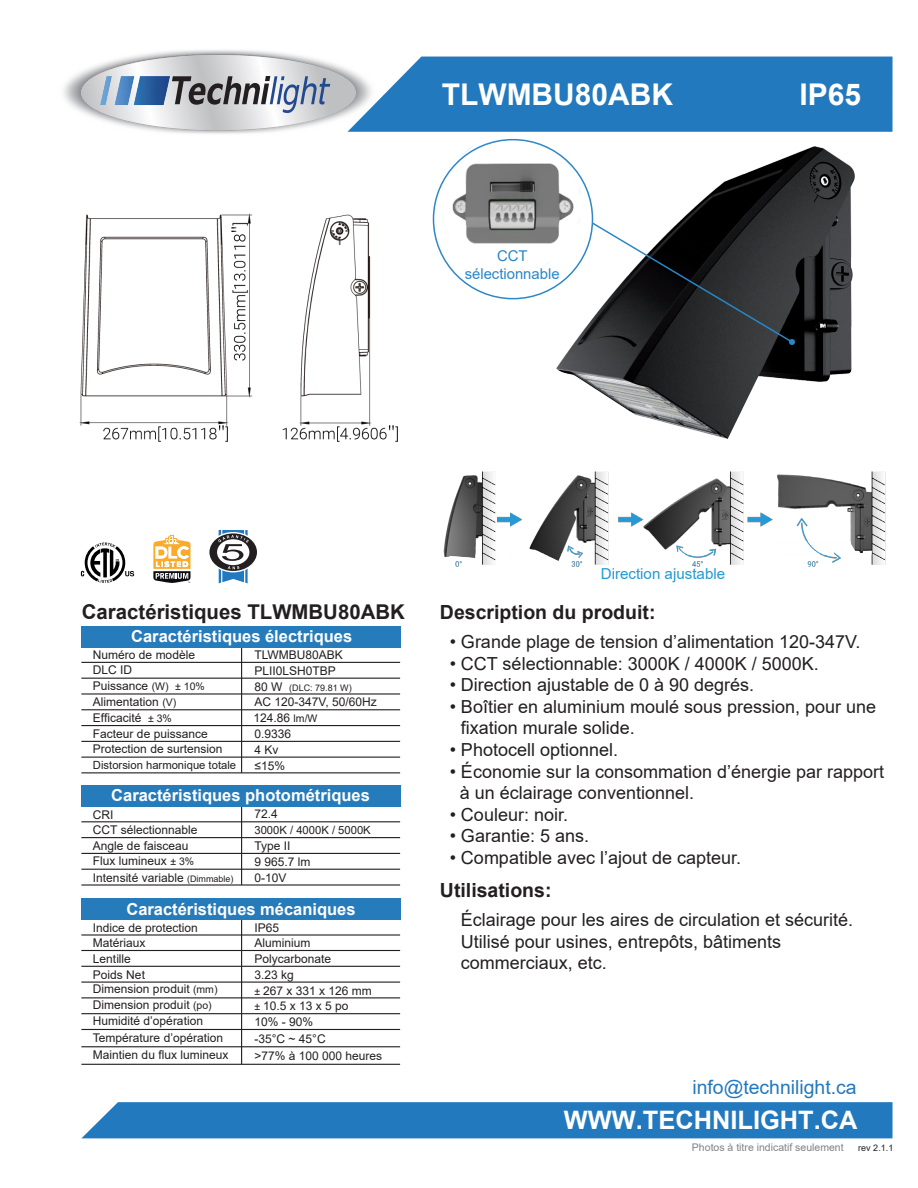
<style>
.page{position:relative;width:918px;height:1188px;background:#fff}
.page>*{position:absolute;margin:0;border:0;box-sizing:border-box;transform-origin:0 0}
.t1{font:700 30px "Arial";color:#fff}
.t2{font:700 25.35px "Arial";color:#fff}
.t3{font:700 20.4px "Arial";color:#231f20}
.t4{font:700 19.5px "Arial";color:#231f20}
.t5{font:19.35px "Arial";color:#2379be}
.t6{font:18px/21.6px "Arial";color:#231f20}
.t7{font:700 16.5px "Arial";color:#fff}
.t8{font:15.15px "Arial";color:#2299d5}
.t9{font:14.85px/17.9px "Arial";color:#2a86c6;text-align:center}
.t10{font:12px/15.8px "Arial";color:#231f20}
.t11{font:11.25px "Arial";color:#231f20}
.t12{font:10.5px "Arial";color:#808285}
.t13{font:9px "Arial";color:#231f20}
.s1{font-size:10.5px}
.s2{font-size:12px}
.s3{font-size:9px}
</style>
<div class="page">
<img style="left:539px;top:146px;width:316px;height:293px">
<div style="left:82px;top:1102px;width:811px;height:36px;background:#2379be"></div>
<div style="left:378px;top:57px;width:515px;height:75px;background:#2379be"></div>
<hr style="left:241px;top:916px;width:1px;height:148px;background:#231f20">
<hr style="left:81px;top:950px;width:319px;height:1px;background:#231f20">
<hr style="left:81px;top:934px;width:319px;height:2px;background:#231f20">
<hr style="left:81px;top:966px;width:319px;height:1px;background:#231f20">
<hr style="left:81px;top:982px;width:319px;height:1px;background:#231f20">
<hr style="left:81px;top:997px;width:319px;height:1px;background:#231f20">
<hr style="left:81px;top:1013px;width:319px;height:1px;background:#231f20">
<hr style="left:81px;top:1029px;width:319px;height:1px;background:#231f20">
<hr style="left:81px;top:1046px;width:319px;height:1px;background:#231f20">
<hr style="left:241px;top:805px;width:1px;height:80px;background:#231f20">
<hr style="left:81px;top:821px;width:319px;height:1px;background:#231f20">
<hr style="left:81px;top:837px;width:319px;height:1px;background:#231f20">
<hr style="left:81px;top:853px;width:319px;height:1px;background:#231f20">
<hr style="left:81px;top:869px;width:319px;height:1px;background:#231f20">
<hr style="left:81px;top:884px;width:319px;height:2px;background:#231f20">
<div style="left:81px;top:785px;width:320px;height:22px;background:#267bbb"></div>
<hr style="left:241px;top:646px;width:1px;height:127px;background:#231f20">
<hr style="left:81px;top:693px;width:319px;height:2px;background:#231f20">
<hr style="left:81px;top:709px;width:319px;height:1px;background:#231f20">
<hr style="left:81px;top:725px;width:319px;height:1px;background:#231f20">
<hr style="left:81px;top:741px;width:319px;height:1px;background:#231f20">
<div style="left:81px;top:626px;width:320px;height:21px;background:#267bbb"></div>
<div style="left:81px;top:898px;width:320px;height:22px;background:#267bbb"></div>
<hr style="left:81px;top:757px;width:319px;height:1px;background:#231f20">
<hr style="left:81px;top:772px;width:319px;height:1px;background:#231f20">
<hr style="left:81px;top:1064px;width:319px;height:1px;background:#231f20">
<img style="left:63px;top:50px;width:315px;height:84px">
<svg style="left:81px;top:55px;width:275px;height:75px"></svg>
<svg style="left:172px;top:76px;width:158px;height:41px;background:#a8acb4"></svg>
<img style="left:87px;top:70px;width:96px;height:40px">
<hr style="left:81px;top:662px;width:319px;height:1px;background:#231f20">
<hr style="left:81px;top:678px;width:319px;height:1px;background:#231f20">
<img style="left:436px;top:129px;width:151px;height:149px">
<svg style="left:591px;top:221px;width:204px;height:124px"></svg>
<img style="left:443px;top:471px;width:443px;height:96px">
<img style="left:79px;top:214px;width:319px;height:228px">
<svg style="left:153px;top:535px;width:38px;height:48px"></svg>
<svg style="left:81px;top:543px;width:53px;height:40px"></svg>
<svg style="left:209px;top:530px;width:48px;height:53px"></svg>
<h1 class="t1" style="left:442px;top:74px;width:233px">TLWMBU80ABK</h1>
<h1 class="t1" style="left:799px;top:74px;width:63px">IP65</h1>
<p class="t9" style="left:465px;top:247px;width:96px">CCT sélectionnable</p>
<h3 class="t3" style="left:82px;top:598px;width:325px">Caractéristiques TLWMBU80ABK</h3>
<p class="t10" style="left:93px;top:647px;width:104px">Numéro de modèle</p>
<p class="t10" style="left:93px;top:678px;width:116px">Puissance <span class="s1">(W) ± 10%<br></span>Alimentation <span class="s1">(V)<br></span>Efficacité <span class="s1">± 3%<br></span>Facteur de puissance</p>
<h3 class="t7" style="left:131px;top:625px;width:223px">Caractéristiques électriques</h3>
<p class="t10" style="left:254px;top:647px;width:90px">TLWMBU80ABK</p>
<p class="t10" style="left:254px;top:694px;width:124px">AC 120-347V, 50/60Hz</p>
<p class="t10" style="left:254px;top:726px;width:38px">0.9336</p>
<p class="t10" style="left:93px;top:662px;width:41px">DLC ID</p>
<p class="t10" style="left:255px;top:663px;width:83px">PLII0LSH0TBP</p>
<p class="t10" style="left:254px;top:710px;width:65px">124.86 <span class="s1">lm/W</span></p>
<p class="t13" style="left:255px;top:681px;width:99px"><span class="s2">80 W</span> (DLC: 79.81 W)</p>
<p class="t10" style="left:93px;top:741px;width:131px">Protection de surtension</p>
<p class="t10" style="left:254px;top:742px;width:26px">4 Kv</p>
<p class="t11" style="left:93px;top:757px;width:145px">Distorsion harmonique totale</p>
<p class="t10" style="left:254px;top:757px;width:32px">≤15%</p>
<h3 class="t7" style="left:111px;top:783px;width:260px">Caractéristiques photométriques</h3>
<p class="t10" style="left:93px;top:806px;width:142px">CRI<br>CCT sélectionnable<br>Angle de faisceau<br>Flux lumineux <span class="s1">± 3%<br></span>Intensité variable <span class="s3">(Dimmable)</span></p>
<p class="t10" style="left:255px;top:806px;width:25px">72.4</p>
<p class="t11" style="left:254px;top:822px;width:118px">3000K / 4000K / 5000K</p>
<p class="t10" style="left:254px;top:837px;width:58px">Type II<br>9 965.7 lm<br>0-10V</p>
<h3 class="t7" style="left:126px;top:897px;width:231px">Caractéristiques mécaniques</h3>
<p class="t10" style="left:93px;top:920px;width:106px">Indice de protection<br>Matériaux<br>Lentille<br>Poids Net</p>
<p class="t10" style="left:93px;top:981px;width:126px">Dimension produit <span class="s1">(mm)</span></p>
<p class="t10" style="left:254px;top:920px;width:58px;line-height:15px">IP65<br>Aluminium</p>
<p class="t10" style="left:254px;top:951px;width:119px">Polycarbonate<br>3.23 kg<br><span class="s1">±</span> 267 x 331 x 126 mm</p>
<p class="t10" style="left:93px;top:997px;width:120px">Dimension produit <span class="s1">(po)</span></p>
<p class="t10" style="left:254px;top:998px;width:96px"><span class="s1">±</span> 10.5 x 13 x 5 po</p>
<p class="t10" style="left:93px;top:1012px;width:132px;line-height:16.6px">Humidité d’opération<br>Température d’opération</p>
<p class="t10" style="left:254px;top:1014px;width:73px;line-height:16.5px">10% - 90% -35°C ~ 45°C</p>
<p class="t10" style="left:93px;top:1047px;width:137px">Maintien du flux lumineux</p>
<p class="t10" style="left:254px;top:1048px;width:129px">&gt;77% à 100 000 heures</p>
<p class="t8" style="left:601px;top:564px;width:126px">Direction ajustable</p>
<h3 class="t4" style="left:440px;top:598px;width:217px">Description du produit:</h3>
<h3 class="t6" style="left:450px;top:631px;width:412px">• Grande plage de tension d’alimentation 120-347V.</h3>
<h3 class="t6" style="left:450px;top:652px;width:371px">• CCT sélectionnable: 3000K / 4000K / 5000K.</h3>
<h3 class="t6" style="left:450px;top:674px;width:306px">• Direction ajustable de 0 à 90 degrés.</h3>
<h3 class="t6" style="left:461px;top:696px;width:417px;text-indent:-11px">• Boîtier en aluminium moulé sous pression, pour une fixation murale solide.</h3>
<h3 class="t6" style="left:450px;top:739px;width:170px">• Photocell optionnel.</h3>
<h3 class="t6" style="left:460px;top:760px;width:426px;text-indent:-10px">• Économie sur la consommation d’énergie par rapport à un éclairage conventionnel.</h3>
<h3 class="t6" style="left:450px;top:804px;width:120px">• Couleur: noir.</h3>
<h3 class="t6" style="left:450px;top:825px;width:141px">• Garantie: 5 ans.</h3>
<h3 class="t6" style="left:450px;top:847px;width:293px">• Compatible avec l’ajout de capteur.</h3>
<h3 class="t4" style="left:440px;top:876px;width:113px">Utilisations:</h3>
<h3 class="t6" style="left:461px;top:909px;width:394px">Éclairage pour les aires de circulation et sécurité.<br>Utilisé pour usines, entrepôts, bâtiments commerciaux, etc.</h3>
<h3 class="t5" style="left:692px;top:1074px;width:166px">info@technilight.ca</h3>
<h2 class="t2" style="left:564px;top:1102px;width:295px">WWW.TECHNILIGHT.CA</h2>
<p class="t12" style="left:692px;top:1140px;width:153px">Photos à titre indicatif seulement</p>
<p class="t13" style="left:858px;top:1142px;width:37px">rev 2.1.1</p>
</div>
